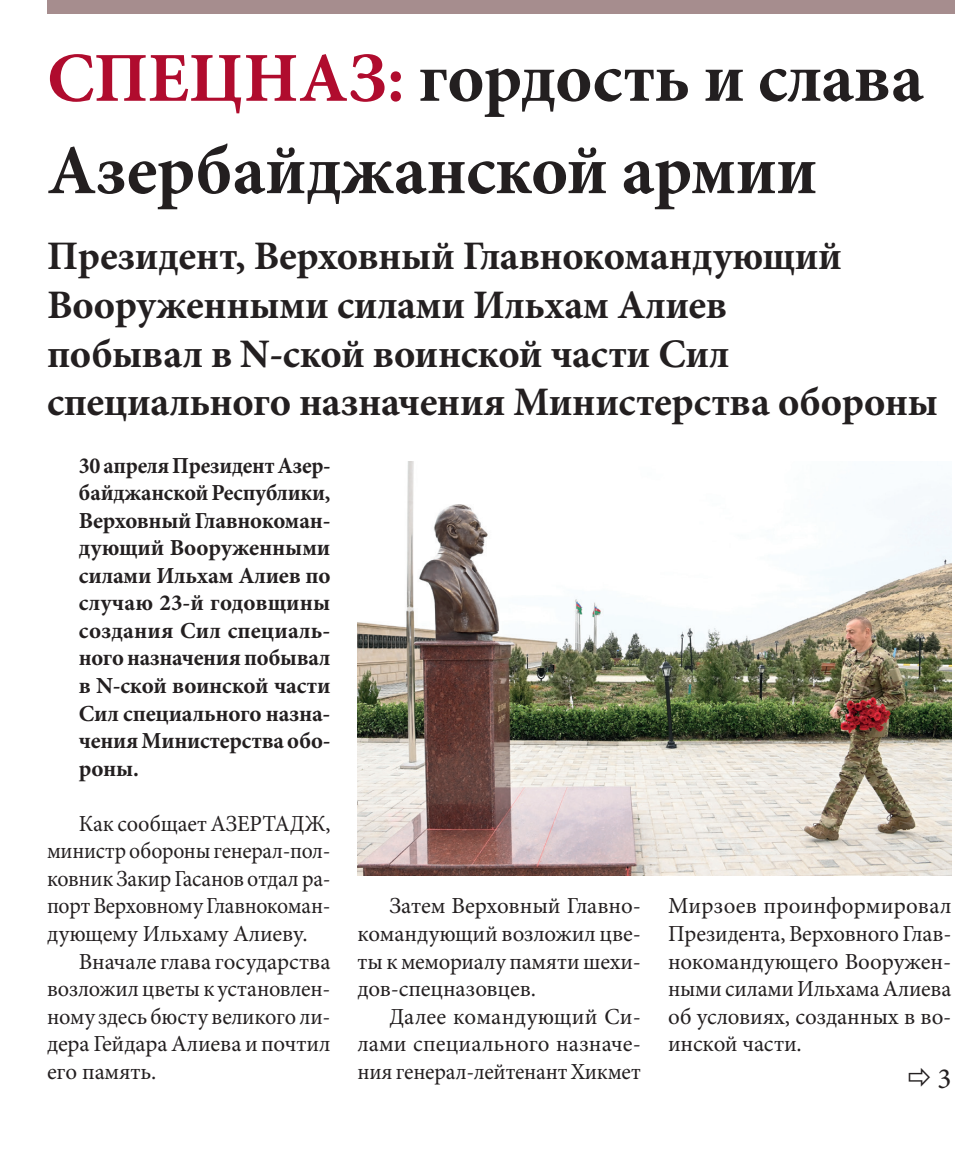
<style>
.page{position:relative;width:955px;height:1171px;background:#fff}
.page>*{position:absolute;margin:0;border:0;box-sizing:border-box;transform-origin:0 0}
.t1{font:700 70.2px/92.2px "Minion Pro";letter-spacing:-.005em;color:#231f20}
.t2{font:700 40.5px/48.6px "Minion Pro";letter-spacing:-.01em;color:#231f20}
.t3{font:29.25px "Minion Pro";color:#231f20}
.t4{font:22.95px/27.4px "Minion Pro";letter-spacing:-.005em;color:#231f20;text-align:justify}
.t5{font:700 22.95px/27.4px "Minion Pro";letter-spacing:-.01em;color:#231f20;text-align:justify;scale:.96 1}
.s1{color:#b00c2e}
</style>
<div class="page">
<div style="left:47px;top:0;width:907px;height:14px;background:#a68d8e"></div>
<img style="left:357px;top:461px;width:594px;height:414px">
<h1 class="t1" style="left:47px;top:31px;width:878px"><span class="s1">СПЕЦНАЗ:</span> гордость и слава<br>Азербайджанской армии</h1>
<h2 class="t2" style="left:47px;top:231px;width:892px">Президент, Верховный Главнокомандующий Вооруженными силами Ильхам Алиев<br>побывал в N-ской воинской части Сил специального назначения Министерства обороны</h2>
<p class="t5" style="left:79px;top:451px;width:263px">30 апреля Президент Азер&shy;байджанской Республики, Верховный Главнокоман&shy;дующий Вооруженными силами Ильхам Алиев по случаю 23-й годовщины создания Сил специаль&shy;ного назначения побывал в N-ской воинской части Сил специального назна&shy;чения Министерства обо&shy;роны.</p>
<p class="t4" style="left:47px;top:809px;width:285px;text-indent:32px">Как сообщает АЗЕРТАДЖ, министр обороны генерал-пол&shy;ковник Закир Гасанов отдал ра&shy;порт Верховному Главнокоман&shy;дующему Ильхаму Алиеву.</p>
<p class="t4" style="left:47px;top:947px;width:285px;text-indent:32px">Вначале глава государства возложил цветы к установлен&shy;ному здесь бюсту великого ли&shy;дера Гейдара Алиева и почтил его память.</p>
<p class="t4" style="left:357px;top:892px;width:285px;text-indent:32px">Затем Верховный Главно&shy;командующий возложил цве&shy;ты к мемориалу памяти шехи&shy;дов-спецназовцев.</p>
<p class="t4" style="left:357px;top:1002px;width:285px;text-indent:32px">Далее командующий Си&shy;лами специального назначе&shy;ния генерал-лейтенант Хикмет</p>
<p class="t4" style="left:667px;top:892px;width:285px">Мирзоев проинформировал Президента, Верховного Глав&shy;нокомандующего Вооружен&shy;ными силами Ильхама Алиева об условиях, созданных в во&shy;инской части.</p>
<p class="t3" style="left:937px;top:1058px;width:16px">3</p>
</div>
